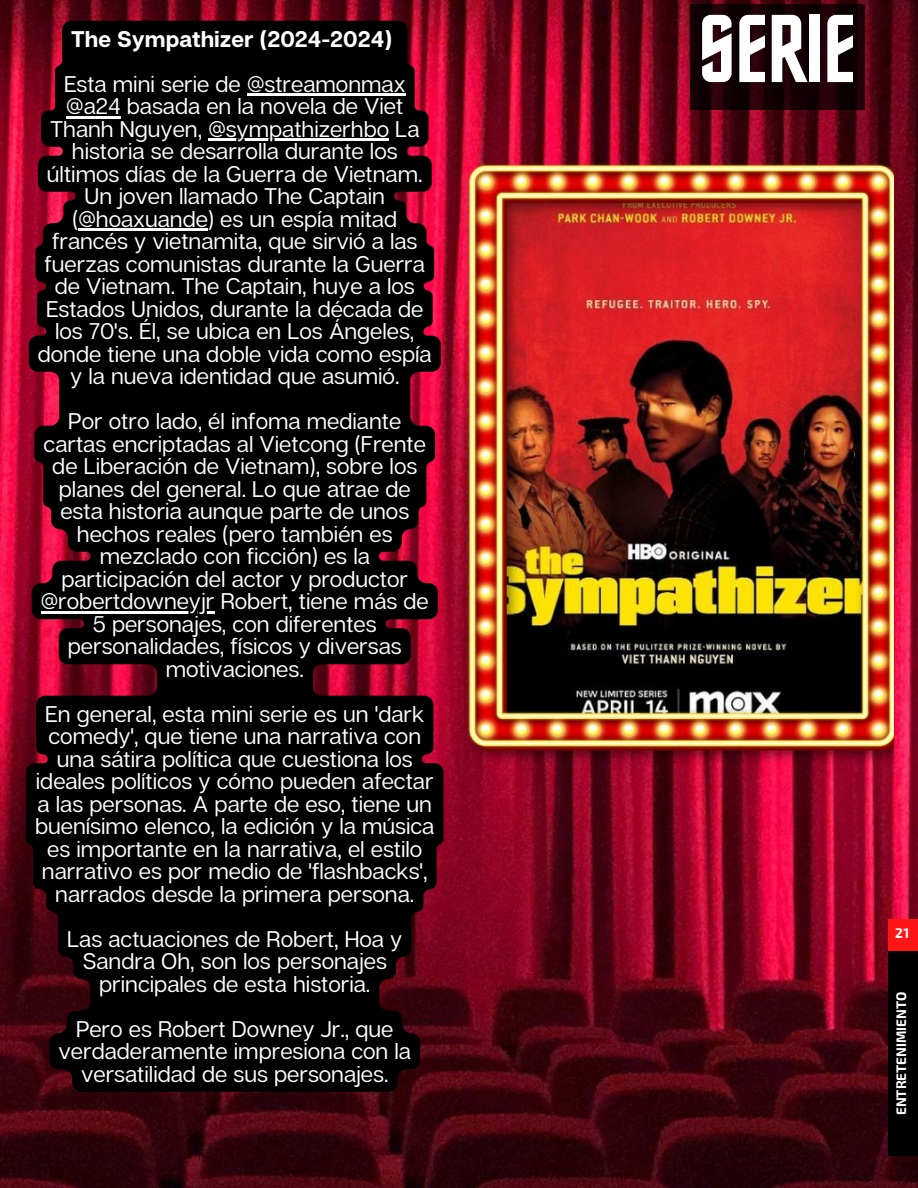
<style>
.page{position:relative;width:918px;height:1188px;background:#fff}
.page>*{position:absolute;margin:0;border:0;box-sizing:border-box;transform-origin:0 0}
.t1{font:96.75px "Horta";color:#fff}
.t2{font:22.65px/22.5px "Articulat CF";color:#fff;text-align:center}
.t3{font:700 22.65px "Articulat CF";color:#fff}
.t4{font:700 13.65px "Exo 2";color:#fff}
</style>
<div class="page">
<img style="left:0;top:0;width:918px;height:1188px">
<div style="left:888px;top:950px;width:30px;height:206px;background:#000"></div>
<div style="left:888px;top:919px;width:30px;height:31px;background:#ff1616"></div>
<img style="left:464px;top:156px;width:430px;height:612px">
<svg style="left:26px;top:21px;width:418px;height:1071px;fill:#000"></svg>
<hr style="left:247px;top:94px;width:159px;height:2px;background:#fff">
<hr style="left:66px;top:116px;width:55px;height:3px;background:#fff">
<hr style="left:208px;top:139px;width:181px;height:2px;background:#fff">
<hr style="left:78px;top:229px;width:130px;height:2px;background:#fff">
<hr style="left:41px;top:611px;width:173px;height:3px;background:#fff">
<div style="left:690px;top:5px;width:174px;height:105px;background:#000;opacity:.73"></div>
<p class="t3" style="left:71px;top:24px;width:322px">The Sympathizer (2024-2024)</p>
<p class="t2" style="left:38px;top:72px;width:395px">Esta mini serie de @streamonmax @a24 basada en la novela de Viet Thanh Nguyen, @sympathizerhbo La historia se desarrolla durante los últimos días de la Guerra de Vietnam.<br>Un joven llamado The Captain (@hoaxuande) es un espía mitad francés y vietnamita, que sirvió a las fuerzas comunistas durante la Guerra de Vietnam. The Captain, huye a los Estados Unidos, durante la década de los 70's. Él, se ubica en Los Ángeles, donde tiene una doble vida como espía y la nueva identidad que asumió.</p>
<p class="t2" style="left:41px;top:409px;width:389px">Por otro lado, él infoma mediante cartas encriptadas al Vietcong (Frente de Liberación de Vietnam), sobre los planes del general. Lo que atrae de esta historia aunque parte de unos hechos reales (pero también es mezclado con ficción) es la participación del actor y productor @robertdowneyjr Robert, tiene más de<br>5 personajes, con diferentes personalidades, físicos y diversas motivaciones.</p>
<p class="t2" style="left:35px;top:702px;width:401px">En general, esta mini serie es un 'dark comedy', que tiene una narrativa con una sátira política que cuestiona los ideales políticos y cómo pueden afectar a las personas. A parte de eso, tiene un buenísimo elenco, la edición y la música es importante en la narrativa, el estilo narrativo es por medio de 'flashbacks', narrados desde la primera persona.</p>
<p class="t2" style="left:67px;top:927px;width:337px">Las actuaciones de Robert, Hoa y<br>Sandra Oh, son los personajes principales de esta historia.</p>
<p class="t2" style="left:58px;top:1017px;width:354px">Pero es Robert Downey Jr., que verdaderamente impresiona con la versatilidad de sus personajes.</p>
<h1 class="t1" style="left:698px;top:9px;width:159px">SERIE</h1>
<p class="t4" style="left:895px;top:925px;width:16px">21</p>
<p class="t4" style="left:892px;top:1115px;width:125px;rotate:-90deg">ENTRETENIMIENTO</p>
</div>
